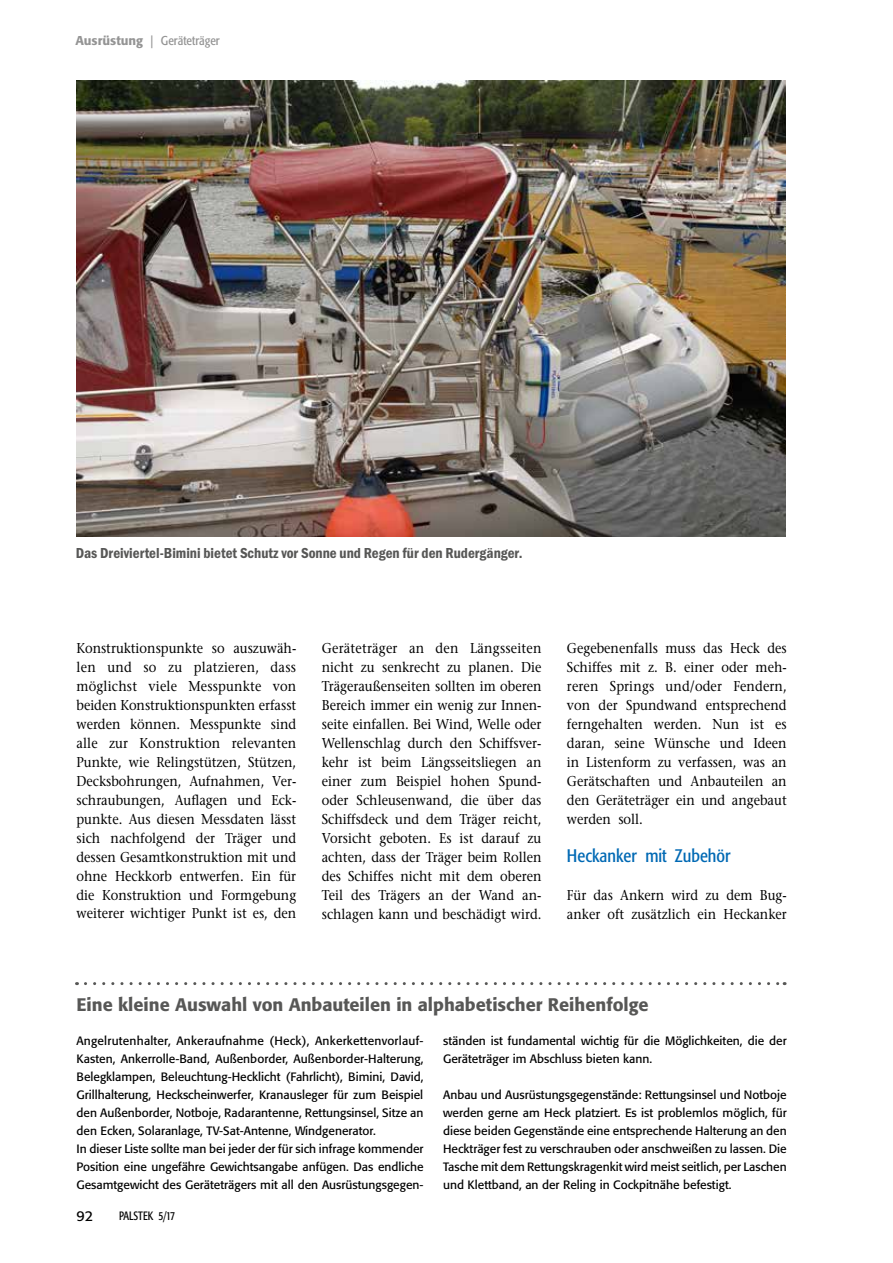
<style>
.page{position:relative;width:893px;height:1263px;background:#fff}
.page>*{position:absolute;margin:0;border:0;box-sizing:border-box;transform-origin:0 0}
.t1{font:500 18px "Formata";color:#575756}
.t2{font:condensed 18px "Formata";color:#0069b4}
.t3{font:600 condensed 15px "Franklin Itc T";color:#575756}
.t4{font:14.25px/18.9px "Stone Serif";color:#000;text-align:justify;scale:.9 1}
.t5{font:14.25px "Formata";color:#000}
.t6{font:condensed 12.75px "Formata";color:#949494}
.t7{font:12px/18px "Formata";color:#000}
.t8{font:condensed 12px "Formata";color:#000;scale:.9 1}
.s1{font-weight:500;font-stretch:normal}
.s2{font-stretch:normal}
</style>
<div class="page">
<img style="left:76px;top:81px;width:709px;height:455px">
<svg style="left:85px;top:982px;width:700px;height:3px"></svg>
<p class="t6" style="left:75px;top:33px;width:146px"><span class="s1">Ausrüstung</span> <span class="s2">|</span> Geräteträger</p>
<p class="t3" style="left:76px;top:545px;width:448px">Das Dreiviertel-Bimini bietet Schutz vor Sonne und Regen für den Rudergänger.</p>
<p class="t4" style="left:76px;top:639px;width:246px">Konstruktionspunkte so auszuwäh&shy;len und so zu platzieren, dass möglichst viele Messpunkte von beiden Konstruktionspunkten erfasst werden können. Messpunkte sind alle zur Konstruktion relevanten Punkte, wie Relingstützen, Stützen, Decksbohrungen, Aufnahmen, Ver&shy;schraubungen, Auflagen und Eck&shy;punkte. Aus diesen Messdaten lässt sich nachfolgend der Träger und dessen Gesamtkonstruktion mit und ohne Heckkorb entwerfen. Ein für die Konstruktion und Formgebung weiterer wichtiger Punkt ist es, den</p>
<p class="t4" style="left:322px;top:639px;width:246px">Geräteträger an den Längsseiten nicht zu senkrecht zu planen. Die Trägeraußenseiten sollten im oberen Bereich immer ein wenig zur Innen&shy;seite einfallen. Bei Wind, Welle oder Wellenschlag durch den Schiffsver&shy;kehr ist beim Längsseitsliegen an einer zum Beispiel hohen Spund&shy;oder Schleusenwand, die über das Schiffsdeck und dem Träger reicht, Vorsicht geboten. Es ist darauf zu achten, dass der Träger beim Rollen des Schiffes nicht mit dem oberen Teil des Trägers an der Wand an&shy;schlagen kann und beschädigt wird.</p>
<p class="t4" style="left:567px;top:639px;width:246px">Gegebenenfalls muss das Heck des Schiffes mit z. B. einer oder meh&shy;reren Springs und/oder Fendern, von der Spundwand entsprechend ferngehalten werden. Nun ist es daran, seine Wünsche und Ideen in Listenform zu verfassen, was an Gerätschaften und Anbauteilen an den Geräteträger ein und angebaut werden soll.</p>
<p class="t2" style="left:567px;top:845px;width:165px">Heckanker mit Zubehör</p>
<p class="t4" style="left:567px;top:885px;width:246px">Für das Ankern wird zu dem Bug&shy;anker oft zusätzlich ein Heckanker</p>
<p class="t1" style="left:76px;top:993px;width:574px">Eine kleine Auswahl von Anbauteilen in alphabetischer Reihenfolge</p>
<p class="t7" style="left:76px;top:1032px;width:349px">Angelrutenhalter, Ankeraufnahme (Heck), Ankerkettenvorlauf-Kasten, Ankerrolle-Band, Außenborder, Außenborder-Halterung, Belegklampen, Beleuchtung-Hecklicht (Fahrlicht), Bimini, David, Grillhalterung, Heckscheinwerfer, Kranausleger für zum Beispiel den Außenborder, Notboje, Radarantenne, Rettungsinsel, Sitze an den Ecken, Solaranlage, TV-Sat-Antenne, Windgenerator.<br>In dieser Liste sollte man bei jeder der für sich infrage kommender Position eine ungefähre Gewichtsangabe anfügen. Das endliche Gesamtgewicht des Geräteträgers mit all den Ausrüstungsgegen-</p>
<p class="t7" style="left:443px;top:1032px;width:345px">ständen ist fundamental wichtig für die Möglichkeiten, die der<br>Geräteträger im Abschluss bieten kann.</p>
<p class="t7" style="left:443px;top:1086px;width:345px;text-align:justify">Anbau und Ausrüstungsgegenstände: Rettungsinsel und Notboje werden gerne am Heck platziert. Es ist problemlos möglich, für diese beiden Gegenstände eine entsprechende Halterung an den Heckträger fest zu verschrauben oder anschweißen zu lassen. Die Tasche mit dem Rettungskragenkit wird meist seitlich, per Laschen und Klettband, an der Reling in Cockpitnähe befestigt.</p>
<p class="t5" style="left:76px;top:1207px;width:18px">92</p>
<p class="t8" style="left:119px;top:1208px;width:64px">PALSTEK 5/17</p>
</div>
